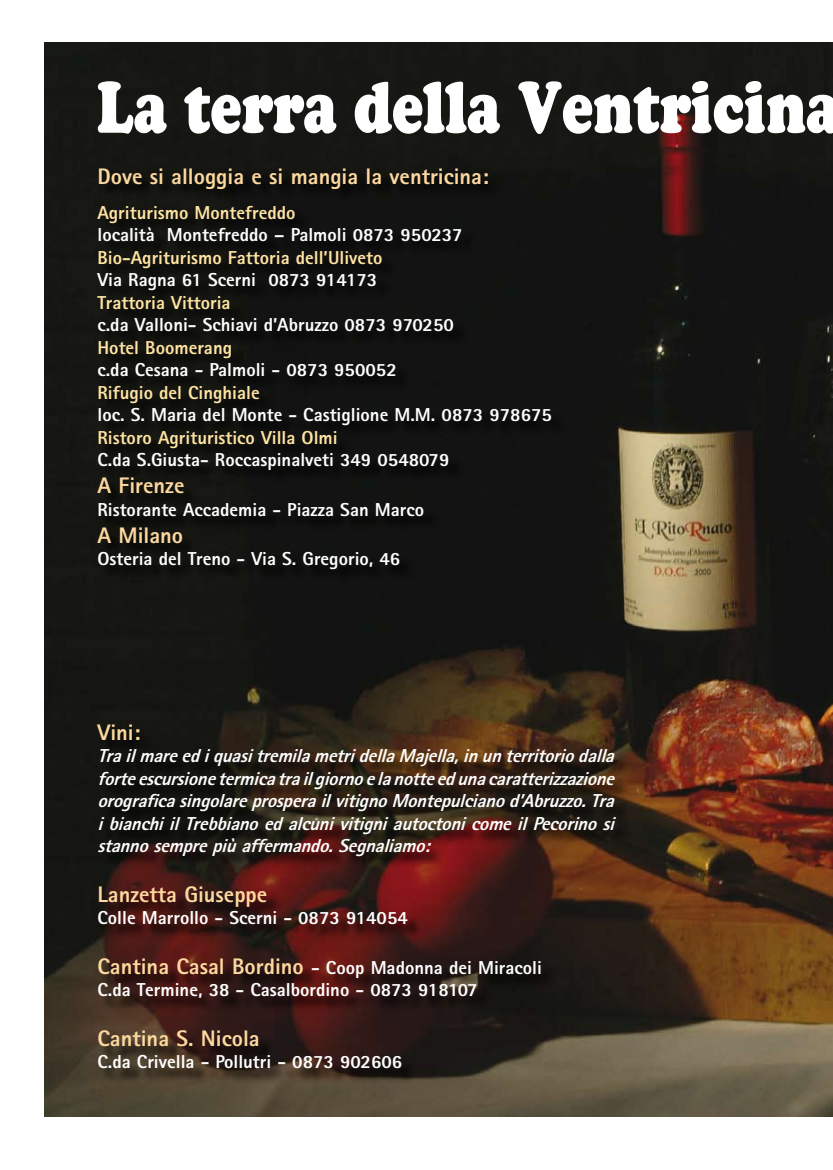
<style>
.page{position:relative;width:833px;height:1170px;background:#fff}
.page>*{position:absolute;margin:0;border:0;box-sizing:border-box;transform-origin:0 0}
.t1{font:900 70px "Cooper BT";color:#fff;scale:.78 1}
.t2{font:800 22.5px "Rotis Sans Serif";color:#fdd89f}
.t3{font:800 18.75px/22.5px "Rotis Sans Serif";color:#fff}
.t4{font:italic 800 18.75px/22.5px "Rotis Sans Serif";color:#fff;text-align:justify}
.t5{font:800 18.75px "Rotis Sans Serif";color:#ffe4a2}
.s1{font-size:22.5px;color:#fdd89f}
</style>
<div class="page">
<img style="left:44px;top:43px;width:789px;height:1073px">
<div style="left:98px;top:169px;width:469px;height:416px;background:#131312"></div>
<svg style="left:98px;top:725px;width:534px;height:359px;background:#371f17"></svg>
<svg style="left:777px;top:55px;width:10px;height:13px"></svg>
<h1 class="t1" style="left:97px;top:65px;width:953px">La terra della Ventricina</h1>
<p class="t2" style="left:97px;top:161px;width:393px">Dove si alloggia e si mangia la ventricina:</p>
<p class="t5" style="left:97px;top:200px;width:200px">Agriturismo Montefreddo</p>
<p class="t3" style="left:97px;top:223px;width:367px">località Montefreddo – Palmoli 0873 950237</p>
<p class="t5" style="left:97px;top:245px;width:287px">Bio-Agriturismo Fattoria dell’Uliveto</p>
<p class="t3" style="left:97px;top:268px;width:281px">Via Ragna 61 Scerni 0873 914173</p>
<p class="t5" style="left:97px;top:290px;width:135px">Trattoria Vittoria</p>
<p class="t3" style="left:97px;top:313px;width:358px">c.da Valloni- Schiavi d’Abruzzo 0873 970250</p>
<p class="t5" style="left:97px;top:335px;width:136px">Hotel Boomerang</p>
<p class="t3" style="left:97px;top:358px;width:301px">c.da Cesana - Palmoli - 0873 950052</p>
<p class="t5" style="left:97px;top:380px;width:164px">Rifugio del Cinghiale</p>
<p class="t3" style="left:97px;top:403px;width:456px">loc. S. Maria del Monte - Castiglione M.M. 0873 978675</p>
<p class="t5" style="left:97px;top:425px;width:242px">Ristoro Agrituristico Villa Olmi</p>
<p class="t3" style="left:97px;top:448px;width:353px">C.da S.Giusta- Roccaspinalveti 349 0548079</p>
<p class="t2" style="left:97px;top:471px;width:88px">A Firenze</p>
<p class="t3" style="left:97px;top:498px;width:328px">Ristorante Accademia - Piazza San Marco</p>
<p class="t2" style="left:97px;top:520px;width:87px">A Milano</p>
<p class="t3" style="left:97px;top:547px;width:304px">Osteria del Treno - Via S. Gregorio, 46</p>
<p class="t2" style="left:97px;top:717px;width:44px">Vini:</p>
<p class="t4" style="left:97px;top:744px;width:524px">TrailmareediquasitremilametridellaMajella,inunterritoriodalla forteescursionetermicatrailgiornoelanotteedunacaratterizzazione orograficasingolareprosperailvitignoMontepulcianod’Abruzzo.Tra ibianchiilTrebbianoedalcunivitigniautoctonicomeilPecorinosi stannosemprepiùaffermando.Segnaliamo:</p>
<p class="t2" style="left:97px;top:879px;width:171px">Lanzetta Giuseppe</p>
<p class="t3" style="left:97px;top:906px;width:312px">Colle Marrollo - Scerni - 0873 914054</p>
<p class="t3" style="left:97px;top:955px;width:446px"><span class="s1">Cantina Casal Bordino</span> - Coop Madonna dei Miracoli<br>C.da Termine, 38 - Casalbordino - 0873 918107</p>
<p class="t2" style="left:97px;top:1023px;width:164px">Cantina S. Nicola</p>
<p class="t3" style="left:97px;top:1050px;width:306px">C.da Crivella - Pollutri - 0873 902606</p>
</div>
